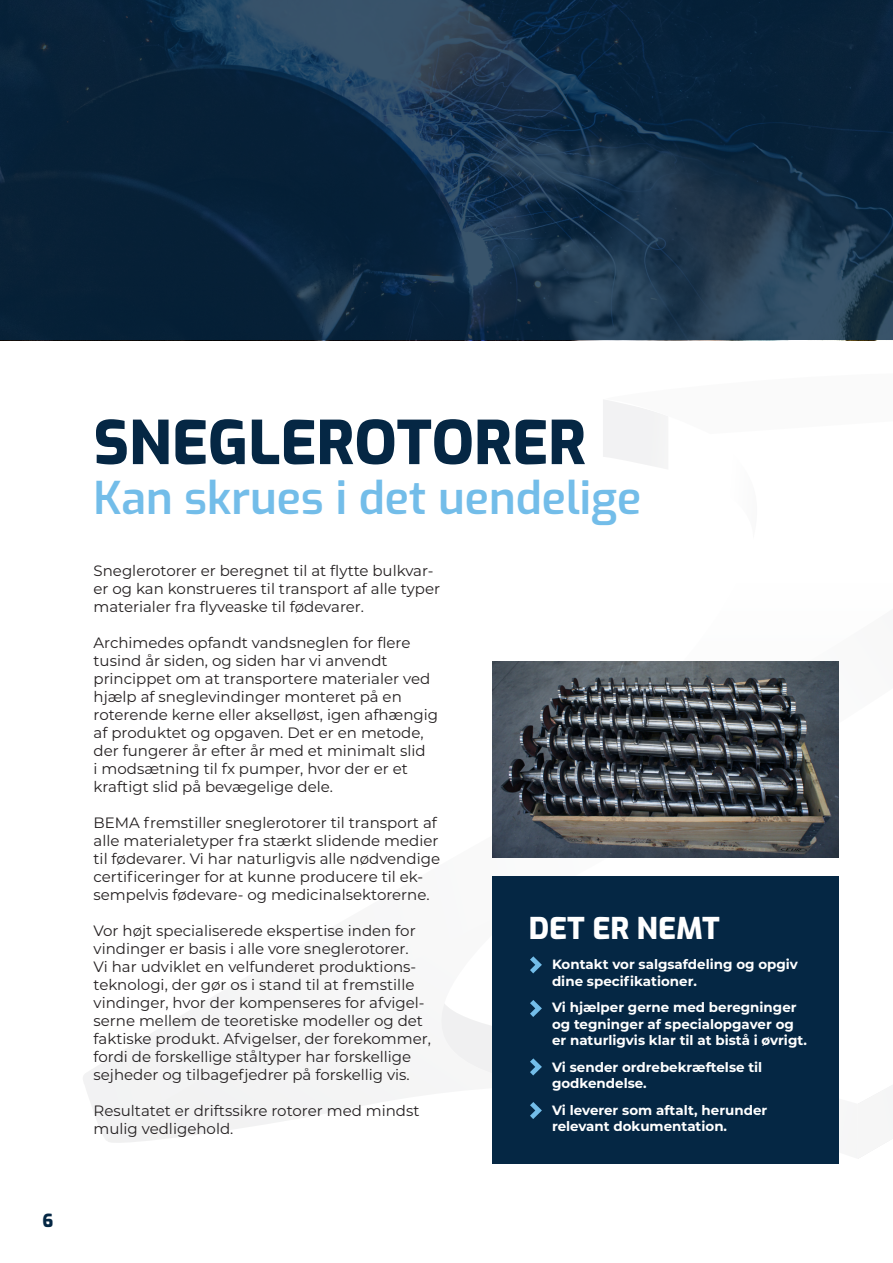
<style>
.page{position:relative;width:893px;height:1263px;background:#fff}
.page>*{position:absolute;margin:0;border:0;box-sizing:border-box;transform-origin:0 0}
.rubrik{font:800 60px "Exo";color:#052744}
.rubrik-2{font:600 45px "Exo";color:#73bde9}
.rubrik____blå_skrift{font:800 29.85px "Exo";color:#fff}
.t1{font:800 18px "Exo";color:#052744}
.brød___sort_skrift{font:15px/18px "Montserrat";color:#231f20}
.brød_blå_skrift_-_pu{font:700 13.5px/16.4px "Montserrat";color:#fff}
</style>
<div class="page">
<svg style="left:83px;top:857px;width:671px;height:282px"></svg>
<div style="left:603px;top:400px;width:64px;height:60px;background:#f2f2f3"></div>
<svg style="left:106px;top:905px;width:386px;height:238px"></svg>
<svg style="left:0;top:0;width:893px;height:340px;background:#112c44"></svg>
<div style="left:492px;top:877px;width:347px;height:287px;background:#052744"></div>
<svg style="left:530px;top:956px;width:12px;height:17px"></svg>
<svg style="left:404px;top:1000px;width:484px;height:159px"></svg>
<img style="left:492px;top:662px;width:347px;height:195px">
<p class="t1" style="left:43px;top:1207px;width:12px">6</p>
<p class="rubrik" style="left:94px;top:399px;width:494px">SNEGLEROTORER</p>
<p class="rubrik-2" style="left:94px;top:465px;width:549px">Kan skrues i det uendelige</p>
<p class="brød___sort_skrift" style="left:94px;top:561px;width:348px">Sneglerotorer er beregnet til at flytte bulkvar&shy;er og kan konstrueres til transport af alle typer materialer fra flyveaske til fødevarer.</p>
<p class="brød___sort_skrift" style="left:94px;top:633px;width:346px">Archimedes opfandt vandsneglen for flere tusind år siden, og siden har vi anvendt princippet om at transportere materialer ved hjælp af sneglevindinger monteret på en roterende kerne eller akselløst, igen afhængig af produktet og opgaven. Det er en metode, der fungerer år efter år med et minimalt slid<br>i modsætning til fx pumper, hvor der er et kraftigt slid på bevægelige dele.</p>
<p class="brød___sort_skrift" style="left:94px;top:813px;width:348px">BEMA fremstiller sneglerotorer til transport af alle materialetyper fra stærkt slidende medier til fødevarer. Vi har naturligvis alle nødvendige certificeringer for at kunne producere til ek&shy;sempelvis fødevare- og medicinalsektorerne.</p>
<p class="brød___sort_skrift" style="left:94px;top:921px;width:339px">Vor højt specialiserede ekspertise inden for vindinger er basis i alle vore sneglerotorer.<br>Vi har udviklet en velfunderet produktions&shy;teknologi, der gør os i stand til at fremstille vindinger, hvor der kompenseres for afvigel&shy;serne mellem de teoretiske modeller og det faktiske produkt. Afvigelser, der forekommer, fordi de forskellige ståltyper har forskellige sejheder og tilbagefjedrer på forskellig vis.</p>
<p class="brød___sort_skrift" style="left:94px;top:1101px;width:328px">Resultatet er driftssikre rotorer med mindst mulig vedligehold.</p>
<p class="rubrik____blå_skrift" style="left:529px;top:906px;width:193px">DET ER NEMT</p>
<p class="brød_blå_skrift_-_pu" style="left:552px;top:956px;width:247px">Kontakt vor salgsafdeling og opgiv dine specifikationer.</p>
<p class="brød_blå_skrift_-_pu" style="left:552px;top:999px;width:256px">Vi hjælper gerne med beregninger og tegninger af specialopgaver og er naturligvis klar til at bistå i øvrigt.</p>
<p class="brød_blå_skrift_-_pu" style="left:552px;top:1058px;width:212px">Vi sender ordrebekræftelse til godkendelse.</p>
<p class="brød_blå_skrift_-_pu" style="left:552px;top:1101px;width:217px">Vi leverer som aftalt, herunder relevant dokumentation.</p>
</div>
